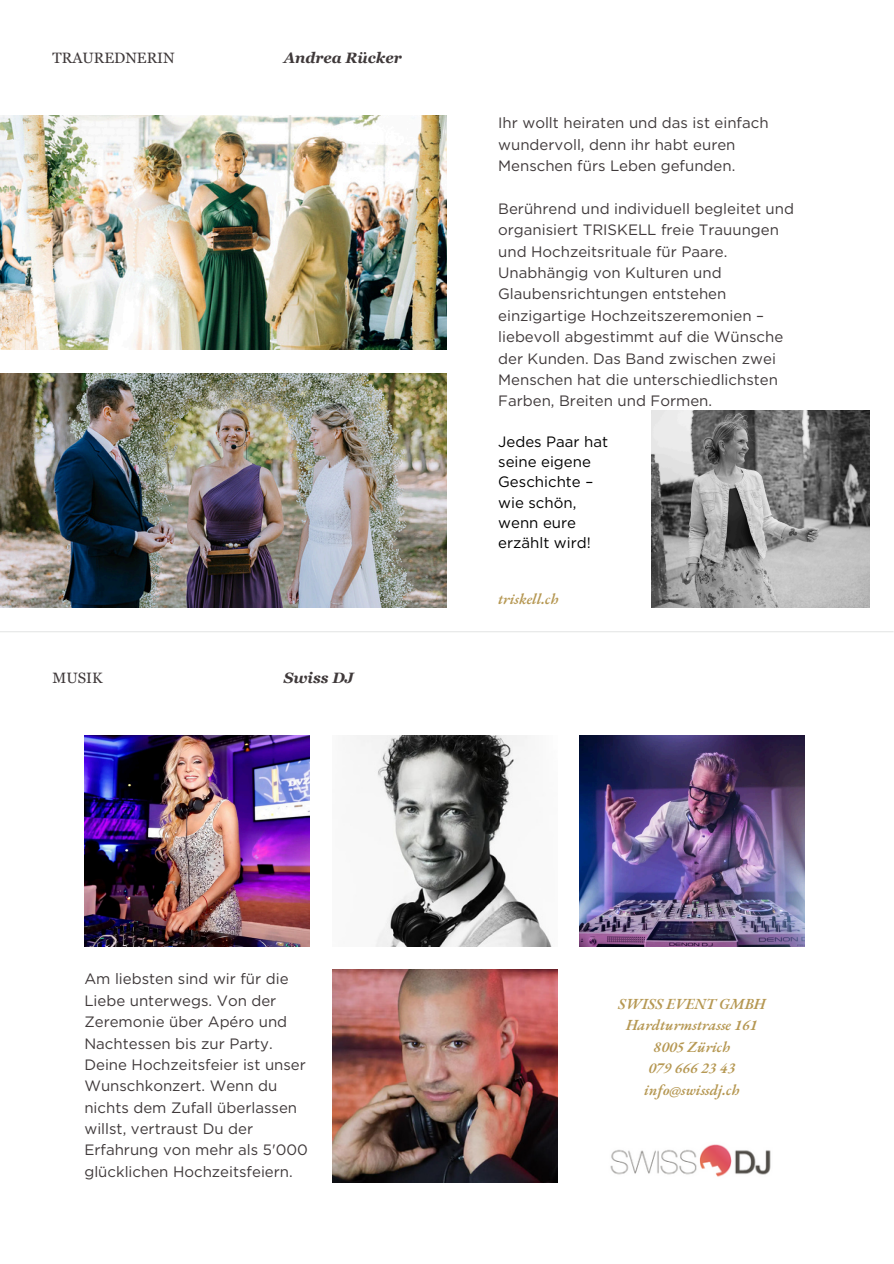
<style>
.page{position:relative;width:894px;height:1264px;background:#fff}
.page>*{position:absolute;margin:0;border:0;box-sizing:border-box;transform-origin:0 0}
.t1{font:15px/21.3px "Gotham";color:#3f393a}
.t2{font:italic 600 15px/21.3px "EB Garamond";color:#b69853;text-align:center}
.t3{font:15px/20.2px "Gotham";color:#000}
.t4{font:italic 700 15px "Georgia Pro";color:#3f393a}
.t5{font:15px "Georgia Pro";color:#3f393a}
</style>
<div class="page">
<img style="left:84px;top:735px;width:225px;height:211px">
<img style="left:0;top:116px;width:447px;height:234px">
<hr style="left:0;top:631px;width:893px;height:1px;background:#e5e7e6">
<img style="left:0;top:373px;width:447px;height:234px">
<img style="left:353px;top:735px;width:199px;height:211px">
<img style="left:579px;top:735px;width:225px;height:211px">
<img style="left:332px;top:969px;width:225px;height:213px">
<img style="left:610px;top:1144px;width:161px;height:33px">
<img style="left:651px;top:411px;width:218px;height:197px">
<p class="t5" style="left:53px;top:50px;width:123px">TRAUREDNERIN</p>
<p class="t4" style="left:284px;top:50px;width:119px">Andrea Rücker</p>
<p class="t5" style="left:53px;top:669px;width:51px">MUSIK</p>
<p class="t4" style="left:284px;top:669px;width:72px">Swiss DJ</p>
<p class="t1" style="left:498px;top:112px;width:272px">Ihr wollt heiraten und das ist einfach wundervoll, denn ihr habt euren<br>Menschen fürs Leben gefunden.</p>
<p class="t1" style="left:498px;top:198px;width:297px">Berührend und individuell begleitet und organisiert TRISKELL freie Trauungen und Hochzeitsrituale für Paare.<br>Unabhängig von Kulturen und Glaubensrichtungen entstehen einzigartige Hochzeitszeremonien – liebevoll abgestimmt auf die Wünsche der Kunden. Das Band zwischen zwei Menschen hat die unterschiedlichsten Farben, Breiten und Formen.</p>
<p class="t3" style="left:498px;top:431px;width:111px">Jedes Paar hat seine eigene<br>Geschichte – wie schön, wenn eure erzählt wird!</p>
<p class="t2" style="left:498px;top:588px;width:62px">triskell.ch</p>
<p class="t1" style="left:84px;top:968px;width:225px">Am liebsten sind wir für die<br>Liebe unterwegs. Von der<br>Zeremonie ü ber Apéro und<br>Nachtessen bis zur Party.<br>Deine Hochzeitsfeier ist unser<br>Wunschkonzert. Wenn du nichts dem Zufall ü berlassen willst, vertraust Du der<br>Erfahrung von mehr als 5'000 glücklichen Hochzeitsfeiern.</p>
<p class="t2" style="left:618px;top:993px;width:149px">SWISS EVENT GMBH<br>Hardturmstrasse 161<br>8005 Zürich<br>079 666 23 43 info@swissdj.ch</p>
</div>
